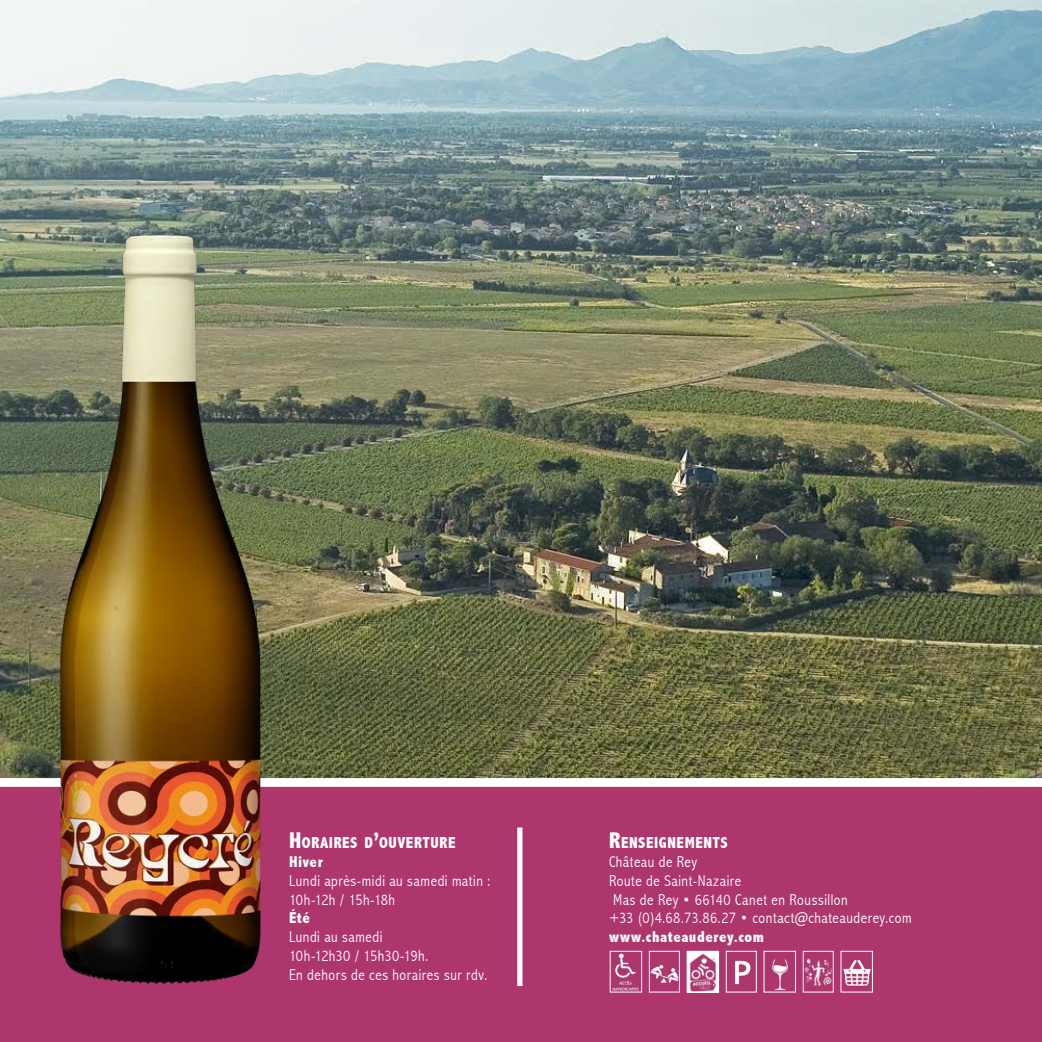
<style>
.page{position:relative;width:1042px;height:1042px;background:#fff}
.page>*{position:absolute;margin:0;border:0;box-sizing:border-box;transform-origin:0 0}
.t1{font:800 condensed 15.92px "Abadi";letter-spacing:.035em;color:#fff}
.t2{font:300 condensed 15.75px/18.9px "Abadi";letter-spacing:.035em;color:#fff}
.t3{font:300 condensed 15.75px "Abadi";letter-spacing:.01em;color:#fff}
.t4{font:300 condensed 15.75px "Abadi";color:#fff}
.t5{font:800 condensed 15.75px "Abadi";letter-spacing:.035em;color:#fff}
.s1{font-size:22.75px}
.s2{font-weight:800}
</style>
<div class="page">
<div style="left:0;top:752px;width:1042px;height:290px;background:#ad366c"></div>
<img style="left:0;top:0;width:1042px;height:778px">
<div style="left:0;top:778px;width:1042px;height:9px;background:#fff"></div>
<img style="left:35px;top:213px;width:229px;height:771px">
<div style="left:517px;top:827px;width:5px;height:159px;background:#fff"></div>
<img style="left:651px;top:964px;width:27px;height:19px">
<div style="left:649px;top:951px;width:31px;height:41px;border:1px solid #fff"></div>
<img style="left:734px;top:960px;width:17px;height:25px">
<div style="left:726px;top:951px;width:30px;height:41px;border:1px solid #fff"></div>
<img style="left:805px;top:958px;width:26px;height:28px">
<div style="left:803px;top:951px;width:30px;height:41px;border:1px solid #fff"></div>
<img style="left:612px;top:953px;width:27px;height:37px">
<div style="left:610px;top:951px;width:32px;height:41px;border:1px solid #fff"></div>
<img style="left:689px;top:953px;width:28px;height:37px">
<div style="left:687px;top:951px;width:32px;height:41px;border:1px solid #fff"></div>
<img style="left:772px;top:959px;width:16px;height:31px">
<div style="left:764px;top:951px;width:32px;height:41px;border:1px solid #fff"></div>
<img style="left:843px;top:959px;width:28px;height:28px">
<div style="left:840px;top:951px;width:33px;height:41px;border:1px solid #fff"></div>
<p class="t1" style="left:289px;top:833px;width:126px"><span class="s1">H</span>ORAIRES D<span class="s1">’</span>OUVERTURE</p>
<p class="t5" style="left:289px;top:852px;width:35px">Hiver</p>
<p class="t2" style="left:289px;top:871px;width:203px">Lundi après-midi au samedi matin :</p>
<p class="t4" style="left:289px;top:890px;width:108px">10h-12h / 15h-18h</p>
<p class="t5" style="left:289px;top:909px;width:22px">Été</p>
<p class="t2" style="left:289px;top:927px;width:95px">Lundi au samedi</p>
<p class="t3" style="left:289px;top:947px;width:141px">10h-12h30 / 15h30-19h.</p>
<p class="t2" style="left:289px;top:965px;width:200px">En dehors de ces horaires sur rdv.</p>
<p class="t1" style="left:609px;top:833px;width:120px"><span class="s1">R</span>ENSEIGNEMENTS</p>
<p class="t2" style="left:609px;top:852px;width:90px">Château de Rey</p>
<p class="t2" style="left:609px;top:871px;width:134px">Route de Saint-Nazaire</p>
<p class="t2" style="left:613px;top:890px;width:236px">Mas de Rey • 66140 Canet en Roussillon</p>
<p class="t2" style="left:609px;top:909px;width:304px">+33 (0)4.68.73.86.27 • contact@chateauderey.com <span class="s2">www.chateauderey.com</span></p>
</div>
